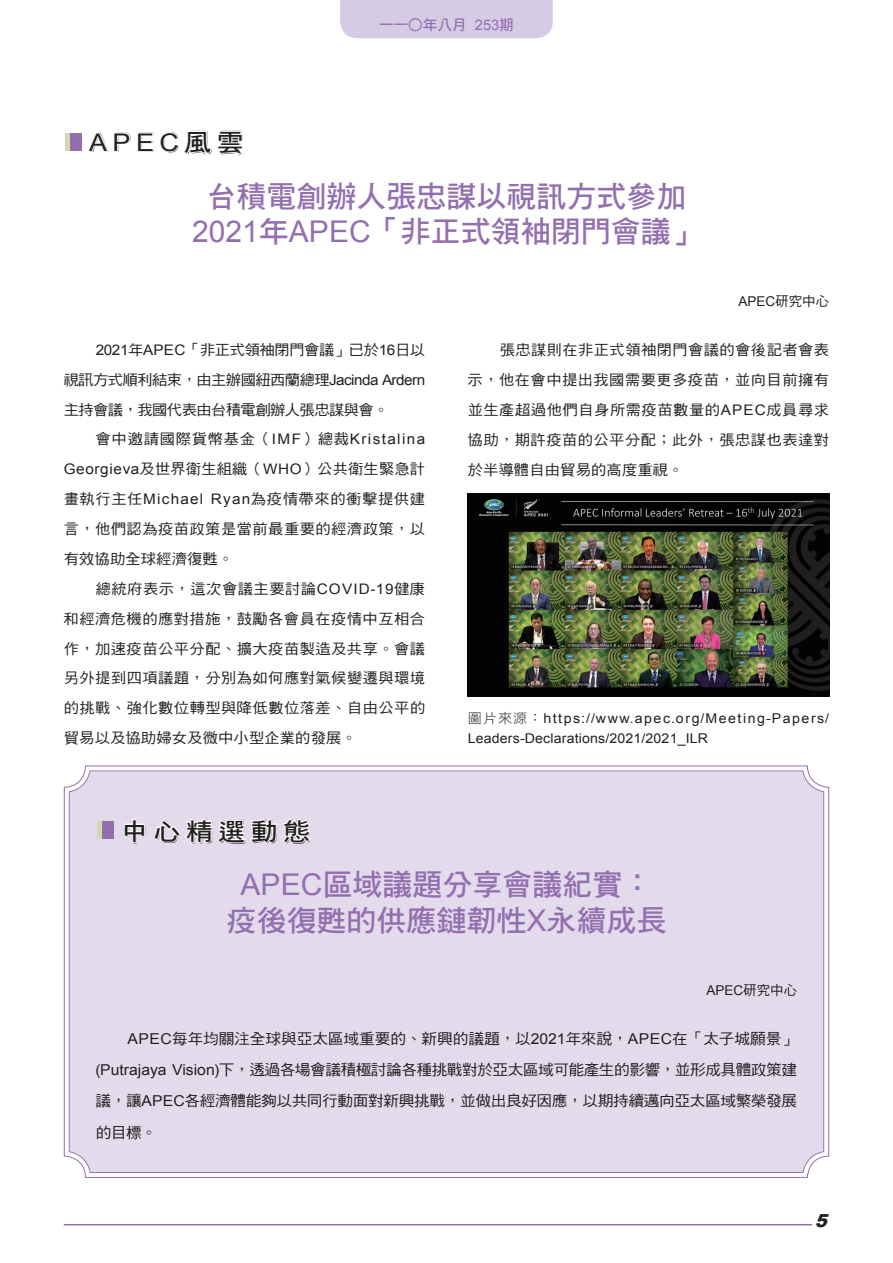
<style>
.page{position:relative;width:893px;height:1263px;background:#fff}
.page>*{position:absolute;margin:0;border:0;box-sizing:border-box;transform-origin:0 0}
.t1{font:30px/35.5px "DF Hei Std W7";color:#936fb0;text-align:center}
.t2{font:27px "Arial";color:#231f20}
.t3{font:27px "DF Hei Std W7";letter-spacing:.2em;color:#231f20}
.t4{font:24.3px "Arial";color:#231f20;scale:1.11 1}
.t5{font:24.3px "DF Hei Std W7";letter-spacing:.2em;color:#231f20;scale:1.11 1}
.t6{font:italic 900 18px "Arial";color:#231f20}
.t7{font:15px/31.2px "DF Hei Std W5";letter-spacing:-.03em;color:#231f20;text-align:justify;scale:1.05 1}
.t8{font:14.7px "DF Hei Std W7";color:#936fb0}
.t9{font:14.55px/29.8px "DF Hei Std W5";letter-spacing:.03em;color:#231f20;text-align:justify;scale:1.05 1}
.t10{font:13.5px/19.4px "Arial";letter-spacing:.01em;color:#231f20;scale:1.05 1}
.t11{font:13.5px "Arial";letter-spacing:.01em;color:#231f20}
.s1{font-family:"DF Hei Std W7"}
.s2{font-family:"Arial"}
.s3{font-family:"DF Hei Std W5"}
.s4{font-family:"DF Hei Std W3"}
</style>
<div class="page">
<hr style="left:64px;top:1224px;width:748px;height:1px;background:#936fb0">
<div style="left:340px;top:0;width:213px;height:38px;background:#d6cbe4"></div>
<div style="left:63px;top:765px;width:767px;height:413px;background:#e3dbec"></div>
<img style="left:468px;top:493px;width:361px;height:204px">
<div style="left:70px;top:133px;width:12px;height:17px;background:#936fb0"></div>
<div style="left:65px;top:133px;width:5px;height:17px;background:#d3d8af"></div>
<div style="left:101px;top:822px;width:13px;height:17px;background:#936fb0"></div>
<hr style="left:97px;top:822px;width:4px;height:17px;background:#d3d8af">
<svg style="left:123px;top:818px;width:23px;height:26px"></svg>
<svg style="left:152px;top:817px;width:160px;height:29px"></svg>
<h2 class="t2" style="left:90px;top:125px;width:156px">APEC<span class="s1">風雲</span></h2>
<h3 class="t4" style="left:89px;top:126px;width:141px">APEC<span class="s1">風雲</span></h3>
<p class="t8" style="left:379px;top:16px;width:136px">一一○年八月 <span class="s2">253</span>期</p>
<h1 class="t1" style="left:192px;top:177px;width:510px">台積電創辦人張忠謀以視訊方式參加<br><span class="s2">2021</span>年<span class="s2">APEC</span>「非正式領袖閉門會議」</h1>
<p class="t11" style="left:738px;top:292px;width:92px">APEC<span class="s3">研究中心</span></p>
<p class="t9" style="left:64px;top:334px;width:346px;text-indent:32px"><span class="s2">2021</span>年<span class="s2">APEC</span>「非正式領袖閉門會議」已於<span class="s2">16</span>日以視訊方式順利結束，由主辦國紐西蘭總理<span class="s2">Jacinda Ardern</span>主持會議，我國代表由台積電創辦人張忠謀與會。</p>
<p class="t9" style="left:64px;top:424px;width:346px;text-indent:32px">會中邀請國際貨幣基金（<span class="s2">IMF</span>）總裁<span class="s2">Kristalina Georgieva</span>及世界衛生組織（<span class="s2">WHO</span>）公共衛生緊急計畫執行主任<span class="s2">Michael Ryan</span>為疫情帶來的衝擊提供建言，他們認為疫苗政策是當前最重要的經濟政策，以有效協助全球經濟復甦。</p>
<p class="t9" style="left:64px;top:573px;width:346px;text-indent:32px">總統府表示，這次會議主要討論<span class="s2">COVID-19</span>健康和經濟危機的應對措施，鼓勵各會員在疫情中互相合作，加速疫苗公平分配、擴大疫苗製造及共享。會議另外提到四項議題，分別為如何應對氣候變遷與環境的挑戰、強化數位轉型與降低數位落差、自由公平的貿易以及協助婦女及微中小型企業的發展。</p>
<h2 class="t3" style="left:122px;top:816px;width:191px">中心精選動態</h2>
<h3 class="t5" style="left:121px;top:818px;width:172px">中心精選動態</h3>
<p class="t9" style="left:468px;top:334px;width:346px;text-indent:32px">張忠謀則在非正式領袖閉門會議的會後記者會表示，他在會中提出我國需要更多疫苗，並向目前擁有並生產超過他們自身所需疫苗數量的<span class="s2">APEC</span>成員尋求協助，期許疫苗的公平分配；此外，張忠謀也表達對於半導體自由貿易的高度重視。</p>
<p class="t10" style="left:468px;top:709px;width:346px"><span class="s4">圖片來源：</span>https://www.apec.org/Meeting-Papers/<br>Leaders-Declarations/2021/2021_ILR</p>
<h1 class="t1" style="left:226px;top:866px;width:442px"><span class="s2">APEC</span>區域議題分享會議紀實：疫後復甦的供應鏈韌性<span class="s2">X</span>永續成長</h1>
<p class="t11" style="left:706px;top:981px;width:92px">APEC<span class="s3">研究中心</span></p>
<p class="t7" style="left:95px;top:1023px;width:670px;text-indent:32px"><span class="s2">APEC</span>每年均關注全球與亞太區域重要的、新興的議題，以<span class="s2">2021</span>年來說，<span class="s2">APEC</span>在「太子城願景」<span class="s2">(Putrajaya Vision)</span>下，透過各場會議積極討論各種挑戰對於亞太區域可能產生的影響，並形成具體政策建議，讓<span class="s2">APEC</span>各經濟體能夠以共同行動面對新興挑戰，並做出良好因應，以期持續邁向亞太區域繁榮發展的目標。</p>
<p class="t6" style="left:815px;top:1208px;width:20px">5</p>
</div>
